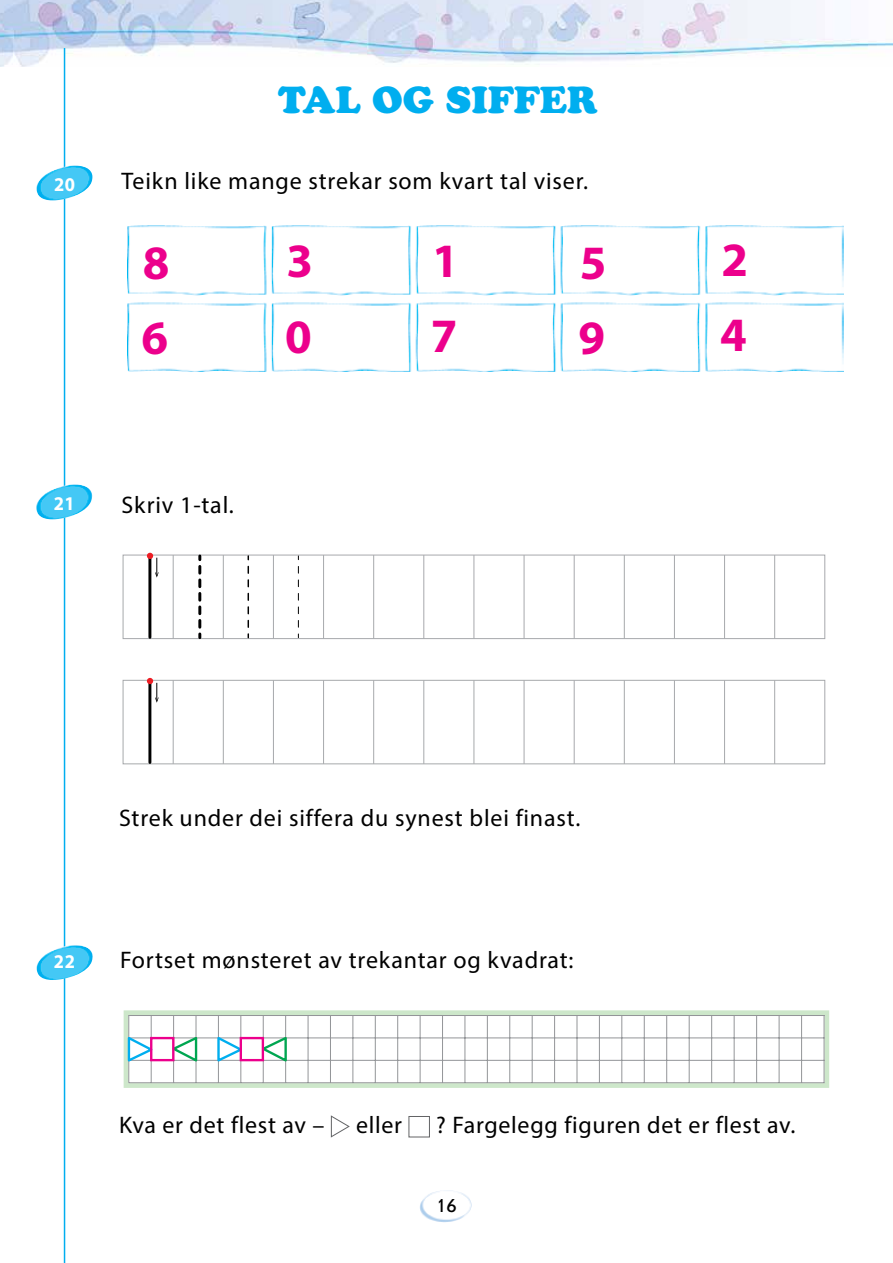
<style>
.page{position:relative;width:893px;height:1263px;background:#fff}
.page>*{position:absolute;margin:0;border:0;box-sizing:border-box;transform-origin:0 0}
.t1{font:700 48.15px/75.2px "Myriad Pro";color:#ec008c}
.t2{font:37.5px "Cooper Black Std";color:#00aeef}
.t3{font:24px "Myriad Pro";letter-spacing:.035em;color:#000}
.t4{font:700 19.5px "Myriad Pro";color:#fff;scale:.95 1}
.t5{font:19.5px "Journal Sans C";color:#000}
</style>
<div class="page">
<img style="left:420px;top:1190px;width:52px;height:32px">
<img style="left:0;top:0;width:893px;height:66px">
<hr style="left:64px;top:48px;width:1px;height:1215px;background:#00aeef">
<img style="left:36px;top:165px;width:57px;height:35px">
<img style="left:36px;top:484px;width:57px;height:35px">
<img style="left:128px;top:226px;width:715px;height:145px">
<div style="left:123px;top:555px;width:702px;height:84px;border:1px solid #a7a9ac"></div>
<hr style="left:173px;top:555px;width:1px;height:84px;background:#a7a9ac">
<hr style="left:273px;top:555px;width:1px;height:84px;background:#a7a9ac">
<hr style="left:323px;top:555px;width:1px;height:84px;background:#a7a9ac">
<hr style="left:373px;top:555px;width:1px;height:84px;background:#a7a9ac">
<hr style="left:223px;top:555px;width:1px;height:84px;background:#a7a9ac">
<hr style="left:423px;top:555px;width:1px;height:84px;background:#a7a9ac">
<hr style="left:524px;top:555px;width:1px;height:84px;background:#a7a9ac">
<hr style="left:574px;top:555px;width:1px;height:84px;background:#a7a9ac">
<hr style="left:624px;top:555px;width:1px;height:84px;background:#a7a9ac">
<hr style="left:474px;top:555px;width:1px;height:84px;background:#a7a9ac">
<hr style="left:674px;top:555px;width:1px;height:84px;background:#a7a9ac">
<hr style="left:724px;top:555px;width:1px;height:84px;background:#a7a9ac">
<hr style="left:774px;top:555px;width:1px;height:84px;background:#a7a9ac">
<svg style="left:198px;top:556px;width:3px;height:4px"></svg>
<svg style="left:198px;top:566px;width:3px;height:72px"></svg>
<svg style="left:248px;top:566px;width:1px;height:72px"></svg>
<svg style="left:298px;top:566px;width:1px;height:72px"></svg>
<div style="left:123px;top:680px;width:702px;height:84px;border:1px solid #a7a9ac"></div>
<hr style="left:173px;top:680px;width:1px;height:84px;background:#a7a9ac">
<hr style="left:273px;top:680px;width:1px;height:84px;background:#a7a9ac">
<hr style="left:323px;top:680px;width:1px;height:84px;background:#a7a9ac">
<hr style="left:373px;top:680px;width:1px;height:84px;background:#a7a9ac">
<hr style="left:223px;top:680px;width:1px;height:84px;background:#a7a9ac">
<hr style="left:423px;top:680px;width:1px;height:84px;background:#a7a9ac">
<hr style="left:524px;top:680px;width:1px;height:84px;background:#a7a9ac">
<hr style="left:574px;top:680px;width:1px;height:84px;background:#a7a9ac">
<hr style="left:624px;top:680px;width:1px;height:84px;background:#a7a9ac">
<hr style="left:474px;top:680px;width:1px;height:84px;background:#a7a9ac">
<hr style="left:674px;top:680px;width:1px;height:84px;background:#a7a9ac">
<hr style="left:724px;top:680px;width:1px;height:84px;background:#a7a9ac">
<hr style="left:774px;top:680px;width:1px;height:84px;background:#a7a9ac">
<hr style="left:148px;top:556px;width:3px;height:81px;background:#000">
<svg style="left:147px;top:553px;width:12px;height:25px"></svg>
<hr style="left:148px;top:681px;width:3px;height:81px;background:#000">
<svg style="left:147px;top:678px;width:12px;height:25px"></svg>
<img style="left:37px;top:945px;width:56px;height:35px">
<div style="left:124px;top:1010px;width:705px;height:78px;border:5px solid #cde7ca"></div>
<hr style="left:824px;top:1015px;width:1px;height:68px;background:#939598">
<hr style="left:801px;top:1015px;width:1px;height:68px;background:#939598">
<hr style="left:779px;top:1015px;width:1px;height:68px;background:#939598">
<hr style="left:756px;top:1015px;width:1px;height:68px;background:#939598">
<hr style="left:734px;top:1015px;width:1px;height:68px;background:#939598">
<hr style="left:711px;top:1015px;width:1px;height:68px;background:#939598">
<hr style="left:689px;top:1015px;width:1px;height:68px;background:#939598">
<hr style="left:666px;top:1015px;width:1px;height:68px;background:#939598">
<hr style="left:644px;top:1015px;width:1px;height:68px;background:#939598">
<hr style="left:621px;top:1015px;width:1px;height:68px;background:#939598">
<hr style="left:599px;top:1015px;width:1px;height:68px;background:#939598">
<hr style="left:577px;top:1015px;width:1px;height:68px;background:#939598">
<hr style="left:554px;top:1015px;width:1px;height:68px;background:#939598">
<hr style="left:532px;top:1015px;width:1px;height:68px;background:#939598">
<hr style="left:509px;top:1015px;width:1px;height:68px;background:#939598">
<hr style="left:487px;top:1015px;width:1px;height:68px;background:#939598">
<hr style="left:465px;top:1015px;width:1px;height:68px;background:#939598">
<hr style="left:442px;top:1015px;width:1px;height:68px;background:#939598">
<hr style="left:420px;top:1015px;width:1px;height:68px;background:#939598">
<hr style="left:397px;top:1015px;width:1px;height:68px;background:#939598">
<hr style="left:375px;top:1015px;width:1px;height:68px;background:#939598">
<hr style="left:352px;top:1015px;width:1px;height:68px;background:#939598">
<hr style="left:330px;top:1015px;width:1px;height:68px;background:#939598">
<hr style="left:308px;top:1015px;width:1px;height:68px;background:#939598">
<hr style="left:285px;top:1015px;width:1px;height:68px;background:#939598">
<hr style="left:263px;top:1015px;width:1px;height:68px;background:#939598">
<hr style="left:240px;top:1015px;width:1px;height:68px;background:#939598">
<hr style="left:218px;top:1015px;width:1px;height:68px;background:#939598">
<hr style="left:196px;top:1015px;width:1px;height:68px;background:#939598">
<hr style="left:173px;top:1015px;width:1px;height:68px;background:#939598">
<hr style="left:151px;top:1015px;width:1px;height:68px;background:#939598">
<hr style="left:128px;top:1015px;width:1px;height:68px;background:#939598">
<hr style="left:129px;top:1015px;width:695px;height:1px;background:#939598">
<hr style="left:129px;top:1037px;width:695px;height:1px;background:#939598">
<hr style="left:129px;top:1060px;width:695px;height:1px;background:#939598">
<hr style="left:129px;top:1082px;width:695px;height:1px;background:#939598">
<svg style="left:126px;top:1034px;width:31px;height:29px"></svg>
<svg style="left:168px;top:1035px;width:31px;height:29px"></svg>
<div style="left:150px;top:1037px;width:24px;height:24px;border:2px solid #ec008c"></div>
<svg style="left:215px;top:1034px;width:31px;height:29px"></svg>
<svg style="left:258px;top:1035px;width:31px;height:29px"></svg>
<div style="left:240px;top:1037px;width:24px;height:24px;border:2px solid #ec008c"></div>
<svg style="left:330px;top:1115px;width:20px;height:23px"></svg>
<div style="left:409px;top:1116px;width:21px;height:21px;border:1px solid #636466"></div>
<h2 class="t2" style="left:278px;top:77px;width:321px">TAL OG SIFFER</h2>
<p class="t4" style="left:54px;top:172px;width:24px">20</p>
<p class="t3" style="left:122px;top:166px;width:468px">Teikn like mange strekar som kvart tal viser.</p>
<h1 class="t1" style="left:141px;top:224px;width:30px">8<br>6</h1>
<h1 class="t1" style="left:285px;top:222px;width:30px">3<br>0</h1>
<h1 class="t1" style="left:431px;top:221px;width:30px">1<br>7</h1>
<h1 class="t1" style="left:578px;top:223px;width:30px">5<br>9</h1>
<h1 class="t1" style="left:720px;top:220px;width:30px">2<br>4</h1>
<p class="t4" style="left:54px;top:491px;width:24px">21</p>
<p class="t3" style="left:122px;top:490px;width:114px">Skriv 1-tal.</p>
<p class="t3" style="left:119px;top:803px;width:463px">Strek under dei siffera du synest blei finast.</p>
<p class="t4" style="left:54px;top:949px;width:24px">22</p>
<p class="t3" style="left:120px;top:945px;width:455px">Fortset mønsteret av trekantar og kvadrat:</p>
<p class="t3" style="left:119px;top:1110px;width:207px">Kva er det flest av –</p>
<p class="t3" style="left:356px;top:1110px;width:48px">eller</p>
<p class="t3" style="left:436px;top:1110px;width:361px">? Fargelegg figuren det er flest av.</p>
<p class="t5" style="left:436px;top:1196px;width:22px">16</p>
</div>
